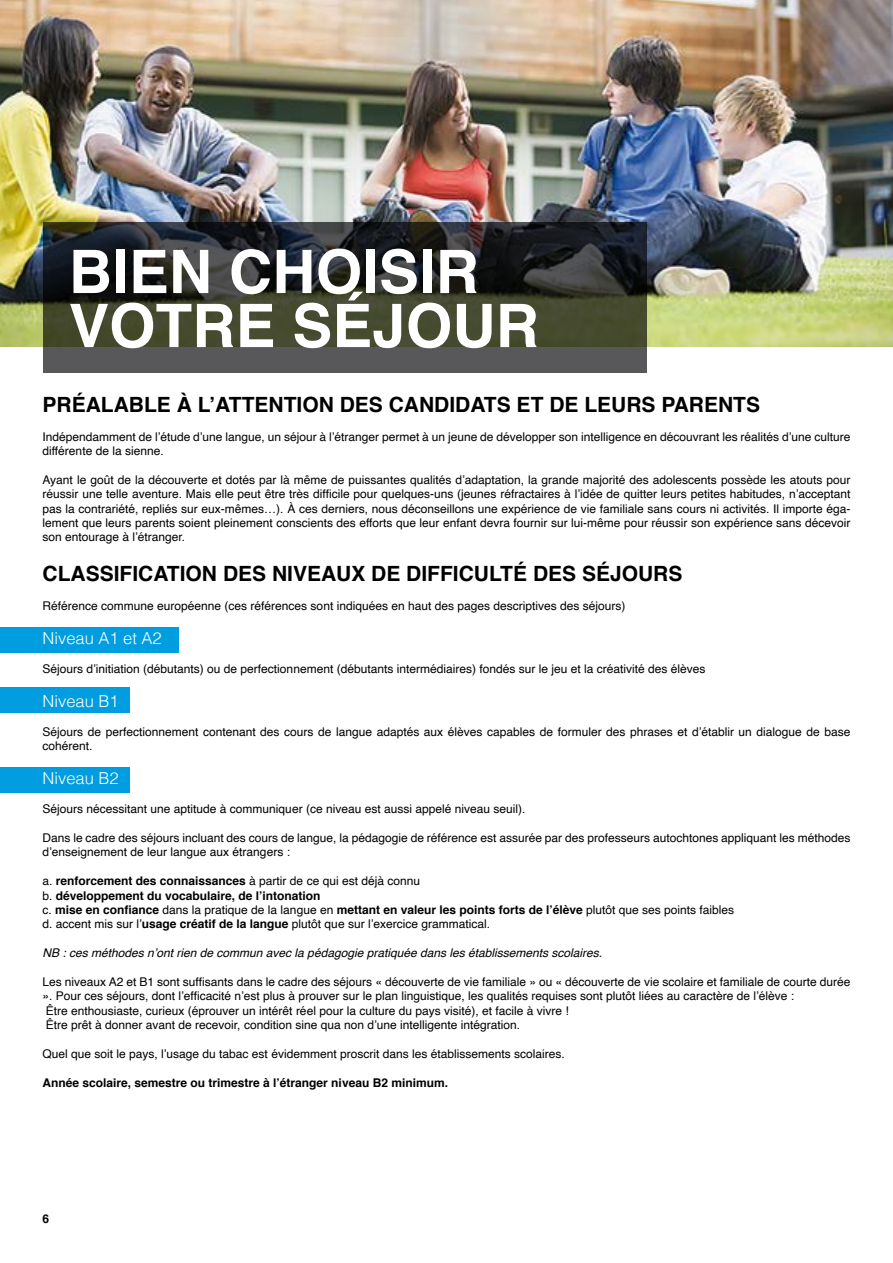
<style>
.page{position:relative;width:893px;height:1263px;background:#fff}
.page>*{position:absolute;margin:0;border:0;box-sizing:border-box;transform-origin:0 0}
.t1{font:700 60px/54px "Helvetica";color:#fff}
.t2{font:700 21px "Helvetica";color:#000}
.t3{font:300 16.5px "Helvetica";color:#fff}
.t4{font:12px/14.4px "Helvetica";color:#000}
.t5{font:700 12px/14.4px "Helvetica";color:#000}
.t6{font:italic 12px "Helvetica";color:#000}
.s1{font-weight:400}
</style>
<div class="page">
<div style="left:0;top:627px;width:179px;height:26px;background:#009ee0"></div>
<div style="left:0;top:688px;width:130px;height:25px;background:#009ee0"></div>
<div style="left:0;top:767px;width:130px;height:26px;background:#009ee0"></div>
<img style="left:0;top:0;width:893px;height:347px">
<svg style="left:43px;top:223px;width:604px;height:150px"></svg>
<h1 class="t1" style="left:69px;top:246px;width:472px">BIEN CHOISIR<br>VOTRE SÉJOUR</h1>
<h2 class="t2" style="left:43px;top:387px;width:719px">PRÉALABLE À L’ATTENTION DES CANDIDATS ET DE LEURS PARENTS</h2>
<p class="t4" style="left:43px;top:429px;width:809px">Indépendamment de l’étude d’une langue, un séjour à l’étranger permet à un jeune de développer son intelligence en découvrant les réalités d’une culture différente de la sienne.</p>
<p class="t4" style="left:43px;top:473px;width:809px;text-align:justify">Ayant le goût de la découverte et dotés par là même de puissantes qualités d’adaptation, la grande majorité des adolescents possède les atouts pour réussir une telle aventure. Mais elle peut être très difficile pour quelques-uns (jeunes réfractaires à l’idée de quitter leurs petites habitudes, n’acceptant pas la contrariété, repliés sur eux-mêmes…). À ces derniers, nous déconseillons une expérience de vie familiale sans cours ni activités. Il importe éga&shy;lement que leurs parents soient pleinement conscients des efforts que leur enfant devra fournir sur lui-même pour réussir son expérience sans décevoir son entourage à l’étranger.</p>
<h2 class="t2" style="left:43px;top:557px;width:641px">CLASSIFICATION DES NIVEAUX DE DIFFICULTÉ DES SÉJOURS</h2>
<p class="t4" style="left:43px;top:599px;width:584px">Référence commune européenne (ces références sont indiquées en haut des pages descriptives des séjours)</p>
<h3 class="t3" style="left:43px;top:624px;width:121px">Niveau A1 et A2</h3>
<p class="t4" style="left:43px;top:662px;width:664px">Séjours d’initiation (débutants) ou de perfectionnement (débutants intermédiaires) fondés sur le jeu et la créativité des élèves</p>
<h3 class="t3" style="left:43px;top:687px;width:78px">Niveau B1</h3>
<p class="t4" style="left:43px;top:725px;width:809px">Séjours de perfectionnement contenant des cours de langue adaptés aux élèves capables de formuler des phrases et d’établir un dialogue de base cohérent.</p>
<h3 class="t3" style="left:43px;top:764px;width:78px">Niveau B2</h3>
<p class="t4" style="left:43px;top:802px;width:484px">Séjours nécessitant une aptitude à communiquer (ce niveau est aussi appelé niveau seuil).</p>
<p class="t4" style="left:43px;top:831px;width:809px">Dans le cadre des séjours incluant des cours de langue, la pédagogie de référence est assurée par des professeurs autochtones appliquant les méthodes d’enseignement de leur langue aux étrangers :</p>
<p class="t5" style="left:43px;top:874px;width:693px"><span class="s1">a.</span> renforcement des connaissances <span class="s1">à partir de ce qui est déjà connu<br>b.</span> développement du vocabulaire, de l’intonation<br><span class="s1">c.</span> mise en confiance <span class="s1">dans la pratique de la langue en</span> mettant en valeur les points forts de l’élève <span class="s1">plutôt que ses points faibles d. accent mis sur l’</span>usage créatif de la langue <span class="s1">plutôt que sur l’exercice grammatical.</span></p>
<p class="t6" style="left:43px;top:943px;width:561px">NB : ces méthodes n’ont rien de commun avec la pédagogie pratiquée dans les établissements scolaires.</p>
<p class="t4" style="left:43px;top:975px;width:809px">Les niveaux A2 et B1 sont suffisants dans le cadre des séjours « découverte de vie familiale » ou « découverte de vie scolaire et familiale de courte durée ». Pour ces séjours, dont l’efficacité n’est plus à prouver sur le plan linguistique, les qualités requises sont plutôt liées au caractère de l’élève :<br>Être enthousiaste, curieux (éprouver un intérêt réel pour la culture du pays visité), et facile à vivre !<br>Être prêt à donner avant de recevoir, condition sine qua non d’une intelligente intégration.</p>
<p class="t4" style="left:43px;top:1047px;width:524px">Quel que soit le pays, l’usage du tabac est évidemment proscrit dans les établissements scolaires.</p>
<p class="t5" style="left:43px;top:1075px;width:407px">Année scolaire, semestre ou trimestre à l’étranger niveau B2 minimum.</p>
<p class="t5" style="left:43px;top:1211px;width:8px">6</p>
</div>
